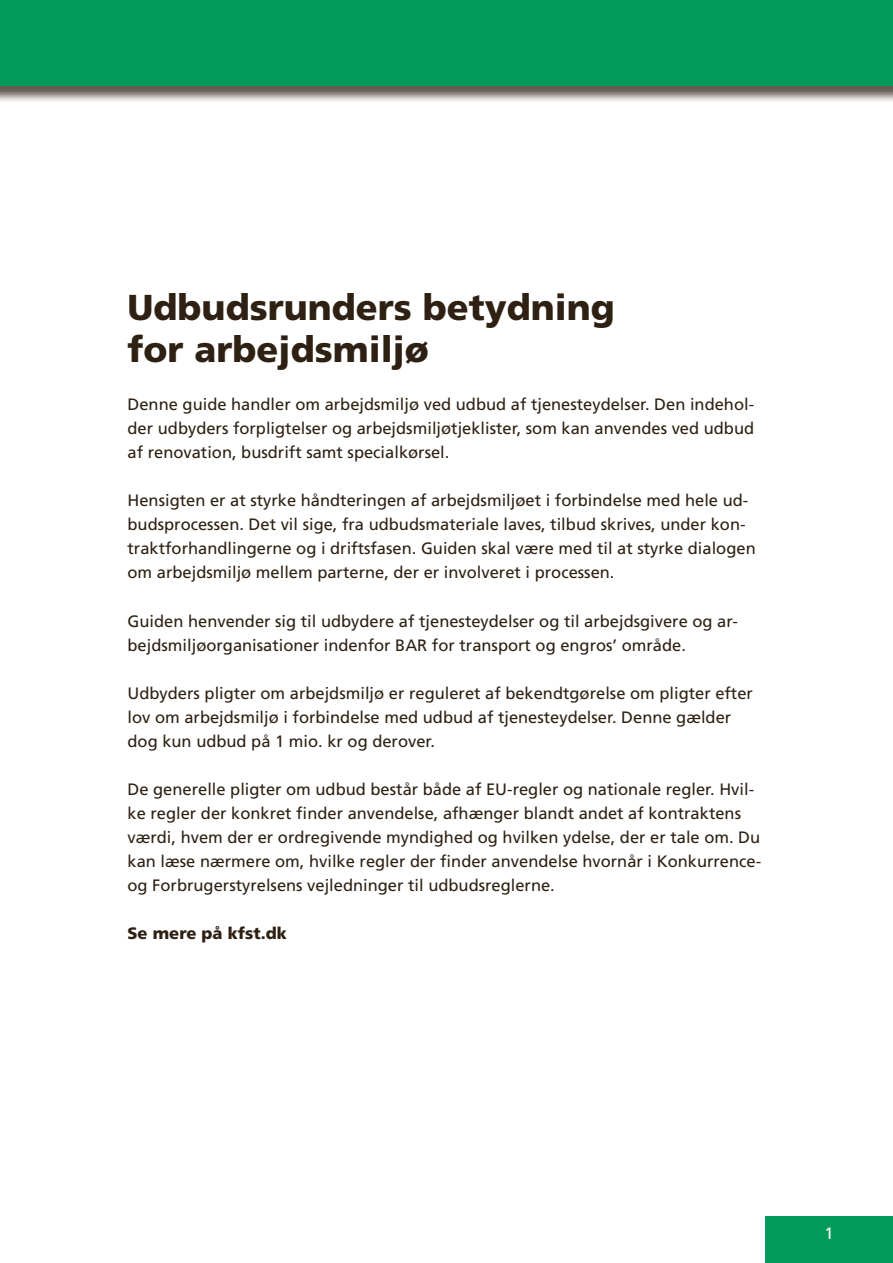
<style>
.page{position:relative;width:893px;height:1263px;background:#fff}
.page>*{position:absolute;margin:0;border:0;box-sizing:border-box;transform-origin:0 0}
.t1{font:900 36px/42px "Frutiger LT Std";color:#2e2113}
.t2{font:16.5px/24px "Frutiger LT Std";color:#2e2113}
.t3{font:900 16.5px "Frutiger LT Std";color:#2e2113}
.t4{font:16.5px "Frutiger LT Std";color:#fff}
</style>
<div class="page">
<div style="left:765px;top:1216px;width:128px;height:47px;background:#009a5b"></div>
<div style="left:0;top:0;width:893px;height:104px;background:#2e2113;opacity:.75"></div>
<div style="left:0;top:0;width:893px;height:85px;background:#009a5b"></div>
<h1 class="t1" style="left:128px;top:287px;width:489px">Udbudsrunders betydning for arbejdsmiljø</h1>
<p class="t2" style="left:128px;top:393px;width:628px;text-align:justify">Denne guide handler om arbejdsmiljø ved udbud af tjenesteydelser. Den indehol&shy;der udbyders forpligtelser og arbejdsmiljøtjeklister, som kan anvendes ved udbud af renovation, busdrift samt specialkørsel.</p>
<p class="t2" style="left:128px;top:489px;width:630px">Hensigten er at styrke håndteringen af arbejdsmiljøet i forbindelse med hele ud&shy;budsprocessen. Det vil sige, fra udbudsmateriale laves, tilbud skrives, under kon&shy;traktforhandlingerne og i driftsfasen. Guiden skal være med til at styrke dialogen om arbejdsmiljø mellem parterne, der er involveret i processen.</p>
<p class="t2" style="left:128px;top:609px;width:612px">Guiden henvender sig til udbydere af tjenesteydelser og til arbejdsgivere og ar&shy;bejdsmiljøorganisationer indenfor BAR for transport og engros’ område.</p>
<p class="t2" style="left:128px;top:681px;width:627px">Udbyders pligter om arbejdsmiljø er reguleret af bekendtgørelse om pligter efter lov om arbejdsmiljø i forbindelse med udbud af tjenesteydelser. Denne gælder dog kun udbud på 1 mio. kr og derover.</p>
<p class="t2" style="left:128px;top:777px;width:635px">De generelle pligter om udbud består både af EU-regler og nationale regler. Hvil&shy;ke regler der konkret finder anvendelse, afhænger blandt andet af kontraktens værdi, hvem der er ordregivende myndighed og hvilken ydelse, der er tale om. Du kan læse nærmere om, hvilke regler der finder anvendelse hvornår i Konkurrence&shy;og Forbrugerstyrelsens vejledninger til udbudsreglerne.</p>
<p class="t3" style="left:128px;top:923px;width:161px">Se mere på kfst.dk</p>
<p class="t4" style="left:825px;top:1224px;width:11px">1</p>
</div>
